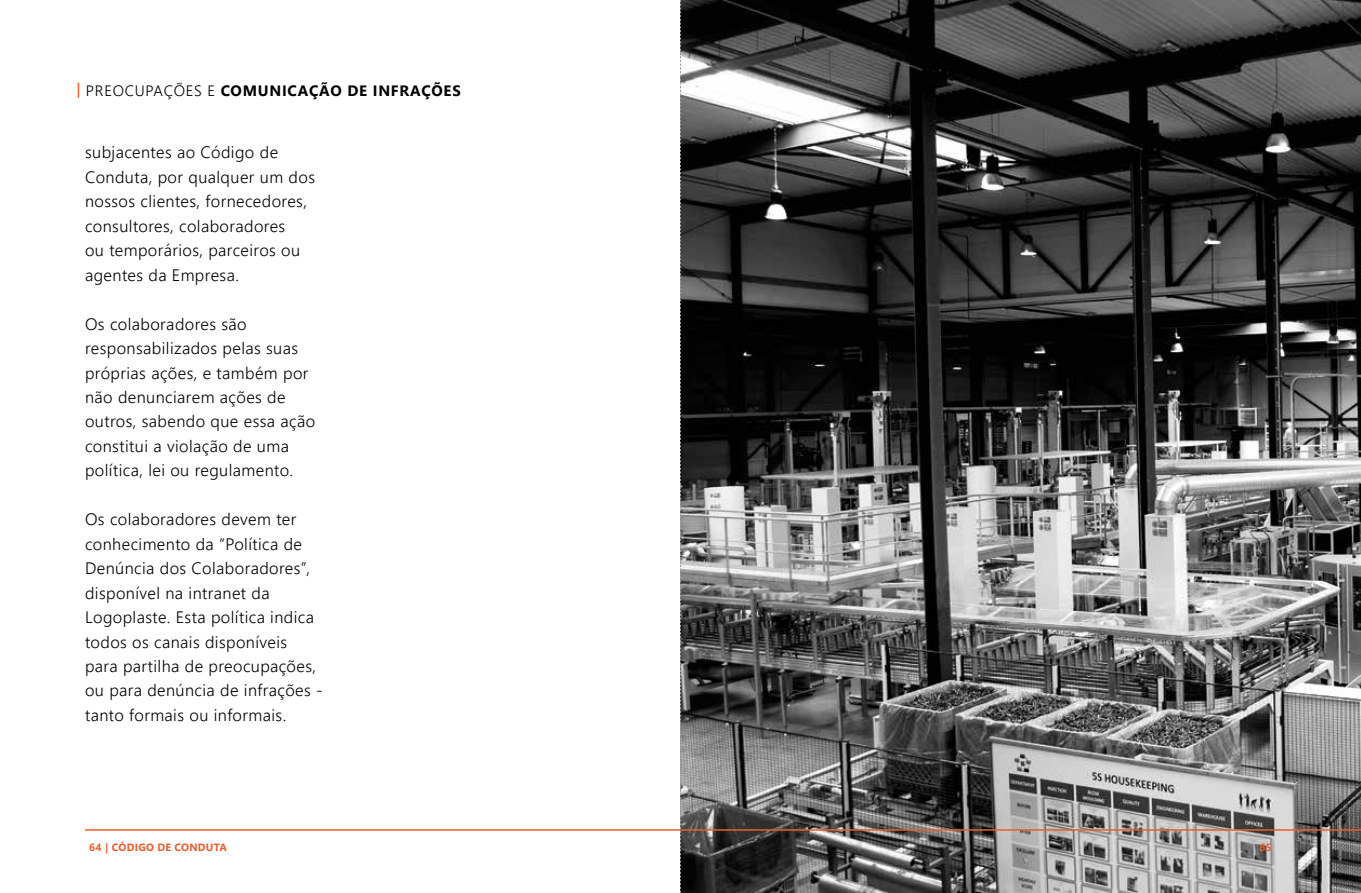
<style>
.page{position:relative;width:1361px;height:893px;background:#fff}
.page>*{position:absolute;margin:0;border:0;box-sizing:border-box;transform-origin:0 0}
.t1{font:300 16.5px/24.5px "Segoe UI";letter-spacing:.025em;color:#000}
.t2{font:700 15px "Segoe UI";letter-spacing:.05em;color:#000}
.t3{font:700 10.5px "Segoe UI";letter-spacing:.025em;color:#eb5c2e}
.s1{font-weight:600;color:#eb5c2e}
.s2{font-weight:300}
</style>
<div class="page">
<img style="left:681px;top:0;width:680px;height:893px">
<hr style="left:85px;top:829px;width:595px;height:2px;background:#eb5c2e">
<hr style="left:680px;top:829px;width:681px;height:2px;background:#eb5c2e">
<svg style="left:680px;top:0;width:1px;height:893px"></svg>
<p class="t2" style="left:77px;top:79px;width:386px"><span class="s1">|</span> <span class="s2">PREOCUPAÇÕES E</span> COMUNICAÇÃO DE INFRAÇÕES</p>
<p class="t1" style="left:85px;top:140px;width:231px">subjacentes ao Código de<br>Conduta, por qualquer um dos nossos clientes, fornecedores, consultores, colaboradores<br>ou temporários, parceiros ou agentes da Empresa.</p>
<p class="t1" style="left:85px;top:311px;width:232px">Os colaboradores são responsabilizados pelas suas próprias ações, e também por não denunciarem ações de outros, sabendo que essa ação constitui a violação de uma política, lei ou regulamento.</p>
<p class="t1" style="left:85px;top:507px;width:239px">Os colaboradores devem ter conhecimento da “Política de<br>Denúncia dos Colaboradores”, disponível na intranet da<br>Logoplaste. Esta política indica todos os canais disponíveis para partilha de preocupações, ou para denúncia de infrações - tanto formais ou informais.</p>
<p class="t3" style="left:89px;top:838px;width:139px">64 | CÓDIGO DE CONDUTA</p>
<p class="t3" style="left:1259px;top:838px;width:14px">65</p>
</div>
